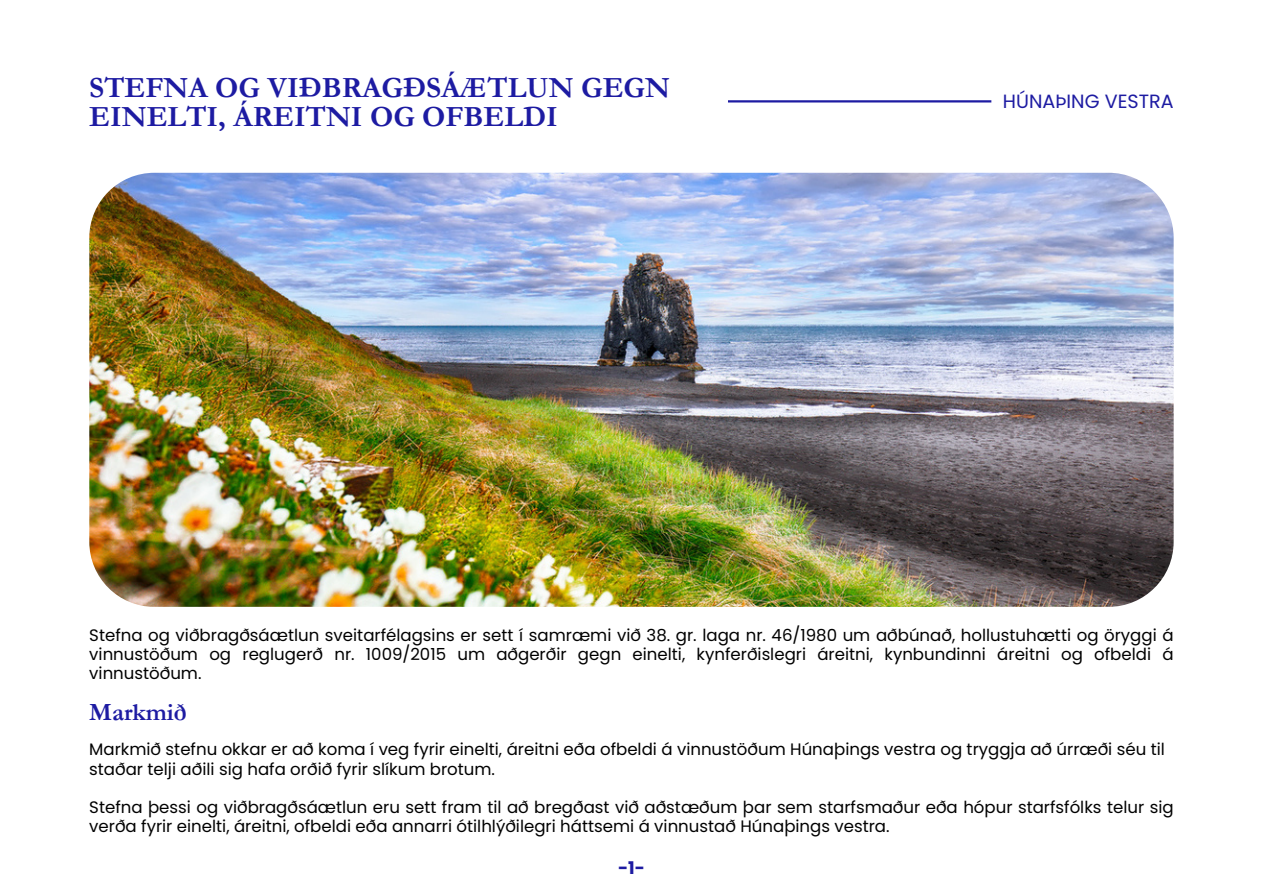
<style>
.page{position:relative;width:1263px;height:894px;background:#fff}
.page>*{position:absolute;margin:0;border:0;box-sizing:border-box;transform-origin:0 0}
.t1{font:700 29.55px/29.2px "Garamond";color:#1d1ba2}
.t2{font:700 24.9px "Garamond";color:#1d1ba2}
.t3{font:19.2px "Poppins";color:#1d1ba2}
.t4{font:700 17.4px "Poppins";color:#1d1ba2}
.t5{font:16.65px/19.2px "Poppins";color:#000;text-align:justify}
</style>
<div class="page">
<hr style="left:728px;top:100px;width:263px;height:2px;background:#1d1ba2">
<img style="left:89px;top:173px;width:1085px;height:433px;border-radius:65px">
<h1 class="t1" style="left:89px;top:73px;width:582px">STEFNA OG VIÐBRAGÐSÁÆTLUN GEGN<br>EINELTI, ÁREITNI OG OFBELDI</h1>
<h3 class="t3" style="left:1003px;top:87px;width:172px">HÚNAÞING VESTRA</h3>
<p class="t5" style="left:89px;top:625px;width:1086px">Stefna og viðbragðsáætlun sveitarfélagsins er sett í samræmi við 38. gr. laga nr. 46/1980 um aðbúnað, hollustuhætti og öryggi á vinnustöðum og reglugerð nr. 1009/2015 um aðgerðir gegn einelti, kynferðislegri áreitni, kynbundinni áreitni og ofbeldi á vinnustöðum.</p>
<h2 class="t2" style="left:89px;top:698px;width:99px">Markmið</h2>
<p class="t5" style="left:89px;top:739px;width:1077px">Markmið stefnu okkar er að koma í veg fyrir einelti, áreitni eða ofbeldi á vinnustöðum Húnaþings vestra og tryggja að úrræði séu til</p>
<p class="t5" style="left:89px;top:758px;width:407px">staðar telji aðili sig hafa orðið fyrir slíkum brotum.</p>
<p class="t5" style="left:89px;top:797px;width:1086px">Stefna þessi og viðbragðsáætlun eru sett fram til að bregðast við aðstæðum þar sem starfsmaður eða hópur starfsfólks telur sig verða fyrir einelti, áreitni, ofbeldi eða annarri ótilhlýðilegri háttsemi á vinnustað Húnaþings vestra.</p>
<h4 class="t4" style="left:618px;top:855px;width:28px">-1-</h4>
</div>
